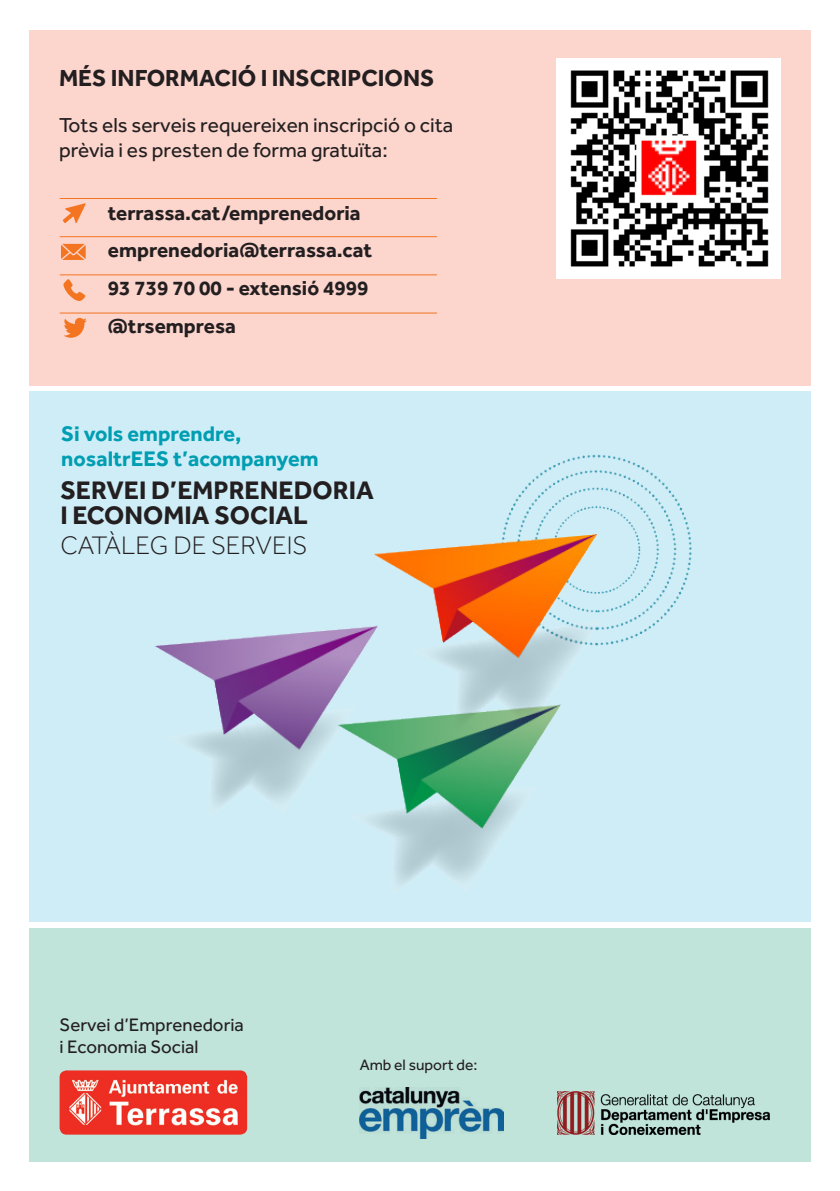
<style>
.page{position:relative;width:840px;height:1191px;background:#fff}
.page>*{position:absolute;margin:0;border:0;box-sizing:border-box;transform-origin:0 0}
.t1{font:700 26.2px/25.4px "Effra";color:#231f20}
.t2{font:300 26.2px "Effra";color:#231f20}
.t3{font:700 24px "Effra";color:#231f20}
.t4{font:700 21.8px/25.4px "Effra";color:#009eb2}
.t5{font:700 20.8px/37.8px "Effra";color:#231f20}
.t6{font:20.8px/25px "Effra";color:#231f20}
.t7{font:18.6px/21.4px "Effra";color:#231f20}
.t8{font:15.6px "Effra";color:#231f20}
</style>
<div class="page">
<div style="left:29px;top:30px;width:780px;height:356px;background:#fcd5cd"></div>
<div style="left:29px;top:391px;width:780px;height:531px;background:#cfedf7"></div>
<div style="left:29px;top:927px;width:780px;height:234px;background:#c0e3da"></div>
<img style="left:359px;top:1087px;width:144px;height:51px">
<img style="left:557px;top:1091px;width:212px;height:43px">
<img style="left:556px;top:58px;width:224px;height:220px">
<img style="left:60px;top:1070px;width:187px;height:64px">
<img style="left:155px;top:454px;width:536px;height:430px">
<svg style="left:63px;top:203px;width:23px;height:20px"></svg>
<svg style="left:63px;top:318px;width:24px;height:20px"></svg>
<svg style="left:61px;top:244px;width:25px;height:16px"></svg>
<svg style="left:63px;top:279px;width:22px;height:22px"></svg>
<hr style="left:60px;top:198px;width:377px;height:1px;background:#f47521">
<hr style="left:60px;top:236px;width:377px;height:1px;background:#f47521">
<hr style="left:60px;top:274px;width:377px;height:1px;background:#f47521">
<hr style="left:60px;top:313px;width:377px;height:1px;background:#f47521">
<p class="t3" style="left:59px;top:63px;width:376px">MÉS INFORMACIÓ I INSCRIPCIONS</p>
<p class="t6" style="left:59px;top:112px;width:395px">Tots els serveis requereixen inscripció o cita prèvia i es presten de forma gratuïta:</p>
<p class="t5" style="left:108px;top:194px;width:266px">terrassa.cat/emprenedoria emprenedoria@terrassa.cat<br>93 739 70 00 - extensió 4999 @trsempresa</p>
<p class="t4" style="left:61px;top:420px;width:259px">Si vols emprendre, nosaltrEES t’acompanyem</p>
<p class="t1" style="left:60px;top:477px;width:315px">SERVEI D’EMPRENEDORIA<br>I ECONOMIA SOCIAL</p>
<p class="t2" style="left:60px;top:531px;width:248px">CATÀLEG DE SERVEIS</p>
<p class="t7" style="left:60px;top:1014px;width:186px">Servei d’Emprenedoria i Economia Social</p>
<p class="t8" style="left:359px;top:1056px;width:119px">Amb el suport de:</p>
</div>
